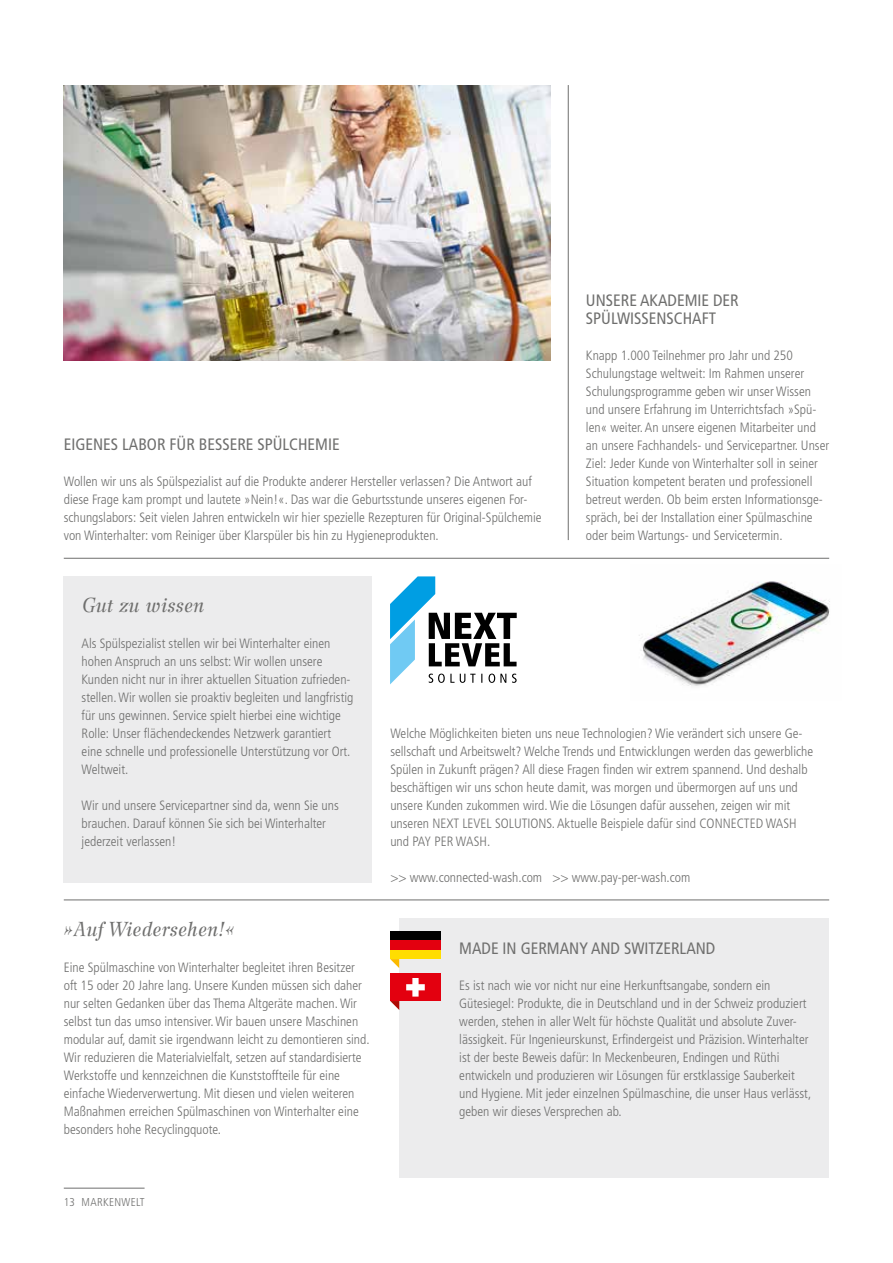
<style>
.page{position:relative;width:893px;height:1263px;background:#fff}
.page>*{position:absolute;margin:0;border:0;box-sizing:border-box;transform-origin:0 0}
.t1{font:italic 20.25px "Wilke LT Std";letter-spacing:.005em;color:#6f6f6e}
.t2{font:condensed 16.5px/18px "Frutiger LT Pro";color:#6f6f6e}
.t3{font:300 condensed 13.5px/18px "Frutiger LT Pro";color:#6f6f6e}
.t4{font:300 condensed 11.4px "Frutiger LT Pro";letter-spacing:.03em;color:#6f6f6e}
</style>
<div class="page">
<img style="left:64px;top:85px;width:486px;height:275px">
<div style="left:64px;top:576px;width:308px;height:306px;background:#ececed"></div>
<div style="left:399px;top:918px;width:430px;height:260px;background:#ececed"></div>
<div style="left:390px;top:932px;width:50px;height:9px;background:#000"></div>
<div style="left:390px;top:950px;width:50px;height:9px;background:#fd0"></div>
<div style="left:390px;top:941px;width:50px;height:9px;background:#e3000f"></div>
<svg style="left:390px;top:959px;width:9px;height:9px"></svg>
<div style="left:390px;top:973px;width:51px;height:28px;background:#e3000f"></div>
<svg style="left:406px;top:978px;width:19px;height:18px"></svg>
<svg style="left:390px;top:1001px;width:9px;height:9px"></svg>
<hr style="left:568px;top:85px;width:1px;height:455px;background:#6f6f6e">
<hr style="left:64px;top:558px;width:765px;height:1px;background:#6f6f6e">
<hr style="left:64px;top:900px;width:765px;height:1px;background:#6f6f6e">
<svg style="left:390px;top:576px;width:127px;height:108px"></svg>
<img style="left:639px;top:581px;width:191px;height:105px">
<hr style="left:64px;top:1188px;width:81px;height:1px;background:#6f6f6e">
<p class="t2" style="left:64px;top:435px;width:277px">EIGENES LABOR FÜR BESSERE SPÜLCHEMIE</p>
<p class="t3" style="left:64px;top:472px;width:479px">Wollen wir uns als Spülspezialist auf die Produkte anderer Hersteller verlassen? Die Antwort auf diese Frage kam prompt und lautete »Nein!«. Das war die Geburtsstunde unseres eigenen For&shy;schungslabors: Seit vielen Jahren entwickeln wir hier spezielle Rezepturen für Original-Spülchemie von Winterhalter: vom Reiniger über Klarspüler bis hin zu Hygieneprodukten.</p>
<p class="t2" style="left:586px;top:291px;width:154px">UNSERE AKADEMIE DER<br>SPÜLWISSENSCHAFT</p>
<p class="t3" style="left:586px;top:346px;width:245px">Knapp 1.000 Teilnehmer pro Jahr und 250<br>Schulungstage weltweit: Im Rahmen unserer Schulungsprogramme geben wir unser Wissen und unsere Erfahrung im Unterrichtsfach »Spü&shy;len« weiter. An unsere eigenen Mitarbeiter und an unsere Fachhandels- und Servicepartner. Unser Ziel: Jeder Kunde von Winterhalter soll in seiner Situation kompetent beraten und professionell betreut werden. Ob beim ersten Informationsge&shy;spräch, bei der Installation einer Spülmaschine oder beim Wartungs- und Servicetermin.</p>
<h1 class="t1" style="left:82px;top:593px;width:124px">Gut zu wissen</h1>
<p class="t3" style="left:82px;top:634px;width:273px">Als Spülspezialist stellen wir bei Winterhalter einen hohen Anspruch an uns selbst: Wir wollen unsere Kunden nicht nur in ihrer aktuellen Situation zufrieden&shy;stellen. Wir wollen sie proaktiv begleiten und langfristig für uns gewinnen. Service spielt hierbei eine wichtige Rolle: Unser flächendeckendes Netzwerk garantiert eine schnelle und professionelle Unterstützung vor Ort.<br>Weltweit.</p>
<p class="t3" style="left:82px;top:796px;width:259px">Wir und unsere Servicepartner sind da, wenn Sie uns brauchen. Darauf können Sie sich bei Winterhalter jederzeit verlassen!</p>
<h1 class="t1" style="left:64px;top:917px;width:172px">»Auf Wiedersehen!«</h1>
<p class="t3" style="left:64px;top:958px;width:307px">Eine Spülmaschine von Winterhalter begleitet ihren Besitzer oft 15 oder 20 Jahre lang. Unsere Kunden müssen sich daher nur selten Gedanken über das Thema Altgeräte machen. Wir selbst tun das umso intensiver. Wir bauen unsere Maschinen modular auf, damit sie irgendwann leicht zu demontieren sind.<br>Wir reduzieren die Materialvielfalt, setzen auf standardisierte Werkstoffe und kennzeichnen die Kunststoffteile für eine einfache Wiederverwertung. Mit diesen und vielen weiteren Maßnahmen erreichen Spülmaschinen von Winterhalter eine besonders hohe Recyclingquote.</p>
<p class="t3" style="left:390px;top:724px;width:424px">Welche Möglichkeiten bieten uns neue Technologien? Wie verändert sich unsere Ge&shy;sellschaft und Arbeitswelt? Welche Trends und Entwicklungen werden das gewerbliche Spülen in Zukunft prägen? All diese Fragen finden wir extrem spannend. Und deshalb beschäftigen wir uns schon heute damit, was morgen und übermorgen auf uns und unsere Kunden zukommen wird. Wie die Lösungen dafür aussehen, zeigen wir mit unseren NEXT LEVEL SOLUTIONS. Aktuelle Beispiele dafür sind CONNECTED WASH und PAY PER WASH.</p>
<p class="t3" style="left:390px;top:868px;width:301px">&gt;&gt; www.connected-wash.com &gt;&gt; www.pay-per-wash.com</p>
<p class="t2" style="left:459px;top:939px;width:258px">MADE IN GERMANY AND SWITZERLAND</p>
<p class="t3" style="left:459px;top:976px;width:353px">Es ist nach wie vor nicht nur eine Herkunftsangabe, sondern ein Gütesiegel: Produkte, die in Deutschland und in der Schweiz produziert werden, stehen in aller Welt für höchste Qualität und absolute Zuver&shy;lässigkeit. Für Ingenieurskunst, Erfindergeist und Präzision. Winterhalter ist der beste Beweis dafür: In Meckenbeuren, Endingen und Rüthi entwickeln und produzieren wir Lösungen für erstklassige Sauberkeit und Hygiene. Mit jeder einzelnen Spülmaschine, die unser Haus verlässt, geben wir dieses Versprechen ab.</p>
<p class="t4" style="left:64px;top:1196px;width:83px">13 MARKENWELT</p>
</div>
